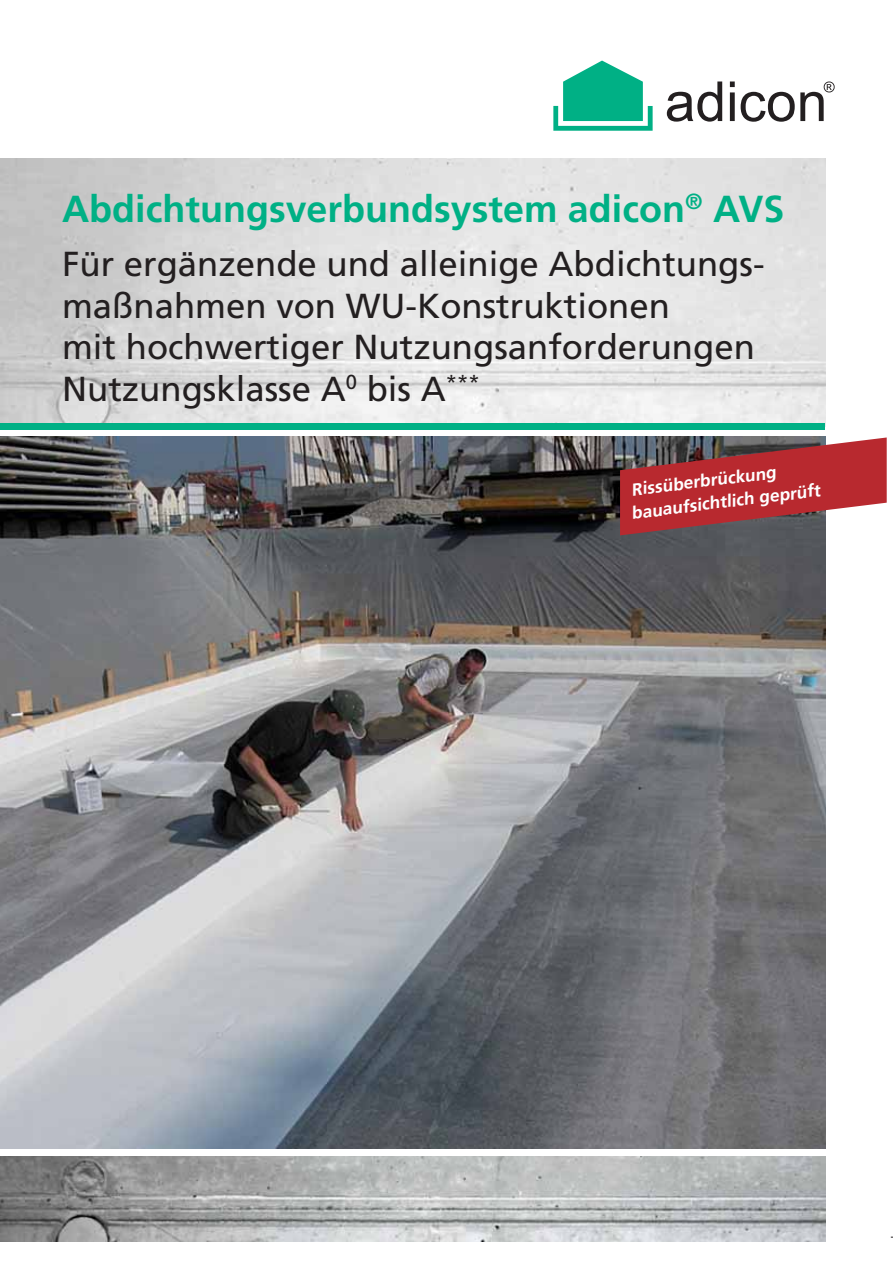
<style>
.page{position:relative;width:893px;height:1263px;background:#fff}
.page>*{position:absolute;margin:0;border:0;box-sizing:border-box;transform-origin:0 0}
.t1{font:700 37.65px "Frutiger LT Std";color:#00b085}
.t2{font:34.65px/41.7px "Frutiger LT Std";color:#231f20}
.t3{font:700 17.4px/23.1px "Frutiger LT Std";color:#fff}
</style>
<div class="page">
<img style="left:1px;top:1156px;width:824px;height:85px">
<img style="left:1px;top:159px;width:824px;height:265px">
<div style="left:1px;top:424px;width:824px;height:6px;background:#00b085"></div>
<img style="left:1px;top:436px;width:824px;height:713px">
<svg style="left:666px;top:82px;width:56px;height:40px"></svg>
<svg style="left:729px;top:82px;width:5px;height:39px"></svg>
<svg style="left:740px;top:92px;width:54px;height:30px"></svg>
<svg style="left:800px;top:82px;width:34px;height:39px"></svg>
<svg style="left:553px;top:61px;width:99px;height:70px"></svg>
<svg style="left:620px;top:437px;width:266px;height:98px;background:#a34449"></svg>
<p class="t1" style="left:62px;top:193px;width:723px">Abdichtungsverbundsystem adicon<sup>®</sup> AVS</p>
<p class="t2" style="left:62px;top:245px;width:704px">Für ergänzende und alleinige Abdichtungs&shy;maßnahmen von WU-Konstruktionen<br>mit hochwertiger Nutzungsanforderungen Nutzungsklasse A<sup>0</sup> bis A<sup>***</sup></p>
<p class="t3" style="left:627px;top:479px;width:191px;rotate:-7deg">Rissüberbrückung bauaufsichtlich geprüft</p>
</div>
